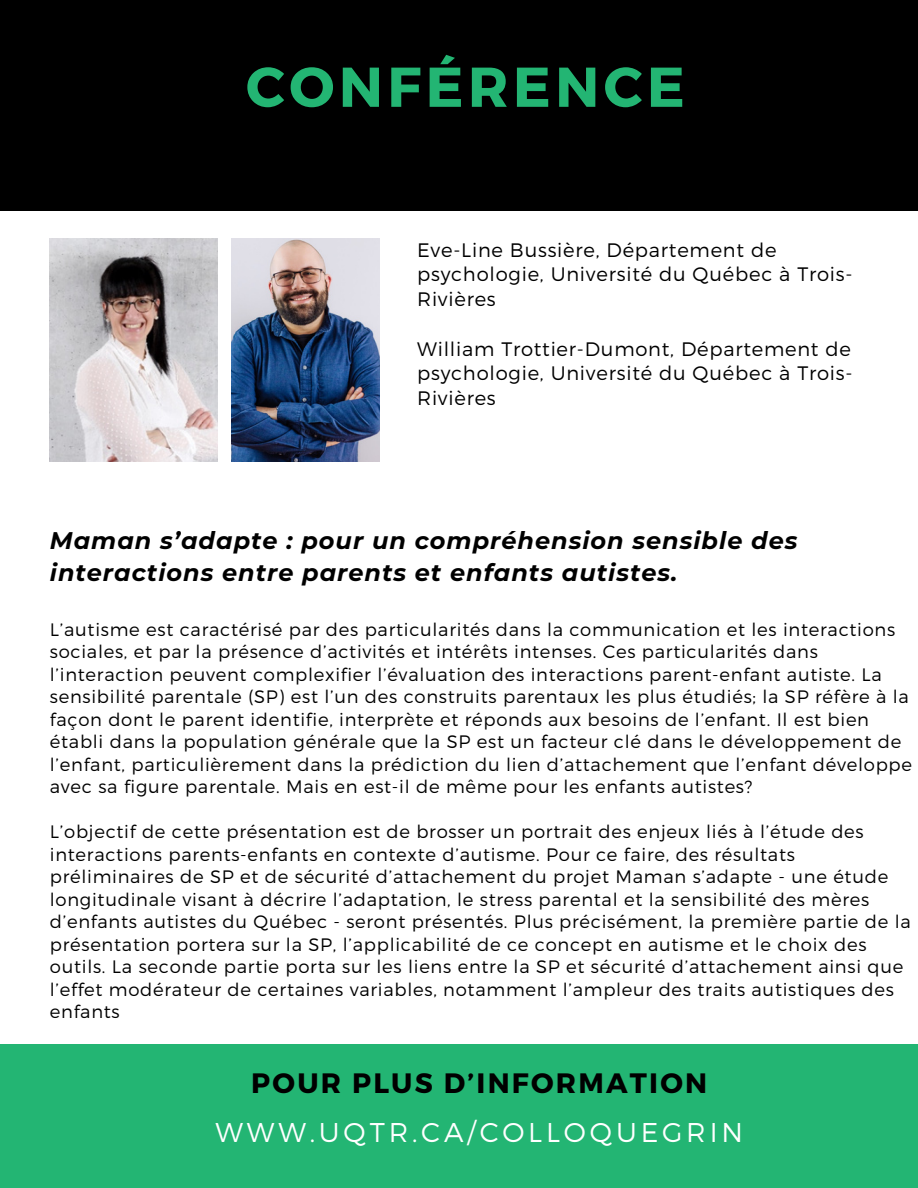
<style>
.page{position:relative;width:918px;height:1188px;background:#fff}
.page>*{position:absolute;margin:0;border:0;box-sizing:border-box;transform-origin:0 0}
.t1{font:700 56.1px "Montserrat";letter-spacing:.08em;color:#23b573}
.t2{font:700 28.05px "Montserrat";letter-spacing:.08em;color:#000}
.t3{font:300 27.15px "Montserrat";letter-spacing:.14em;color:#fff}
.t4{font:italic 700 24px/31.5px "Montserrat";letter-spacing:.04em;color:#000}
.t5{font:300 19.5px/24.8px "Montserrat";letter-spacing:.04em;color:#000}
.t6{font:300 18px/22.5px "Montserrat";letter-spacing:.04em;color:#000}
</style>
<div class="page">
<div style="left:0;top:0;width:918px;height:211px;background:#000"></div>
<div style="left:0;top:1045px;width:918px;height:143px;background:#23b573"></div>
<img style="left:50px;top:238px;width:167px;height:223px">
<img style="left:231px;top:238px;width:149px;height:223px">
<p class="t1" style="left:246px;top:50px;width:440px">CONFÉRENCE</p>
<h4 class="t5" style="left:417px;top:236px;width:437px">Eve-Line Bussière, Département de psychologie, Université du Québec à Trois-<br>Rivières</h4>
<p class="t5" style="left:417px;top:335px;width:437px;text-align:justify">William Trottier-Dumont, Département de psychologie, Université du Québec à Trois-Rivières</p>
<p class="t4" style="left:50px;top:525px;width:749px">Maman s’adapte : pour un compréhension sensible des interactions entre parents et enfants autistes.</p>
<p class="t6" style="left:50px;top:617px;width:864px">L’autisme est caractérisé par des particularités dans la communication et les interactions sociales, et par la présence d’activités et intérêts intenses. Ces particularités dans l’interaction peuvent complexifier l’évaluation des interactions parent-enfant autiste. La sensibilité parentale (SP) est l’un des construits parentaux les plus étudiés; la SP réfère à la façon dont le parent identifie, interprète et réponds aux besoins de l’enfant. Il est bien établi dans la population générale que la SP est un facteur clé dans le développement de l’enfant, particulièrement dans la prédiction du lien d’attachement que l’enfant développe avec sa figure parentale. Mais en est-il de même pour les enfants autistes?</p>
<p class="t6" style="left:50px;top:820px;width:863px">L’objectif de cette présentation est de brosser un portrait des enjeux liés à l’étude des interactions parents-enfants en contexte d’autisme. Pour ce faire, des résultats préliminaires de SP et de sécurité d’attachement du projet Maman s’adapte - une étude longitudinale visant à décrire l’adaptation, le stress parental et la sensibilité des mères d’enfants autistes du Québec - seront présentés. Plus précisément, la première partie de la présentation portera sur la SP, l’applicabilité de ce concept en autisme et le choix des outils. La seconde partie porta sur les liens entre la SP et sécurité d’attachement ainsi que l’effet modérateur de certaines variables, notamment l’ampleur des traits autistiques des enfants</p>
<p class="t2" style="left:251px;top:1064px;width:458px">POUR PLUS D’INFORMATION</p>
<p class="t3" style="left:216px;top:1114px;width:529px">WWW.UQTR.CA/COLLOQUEGRIN</p>
</div>
